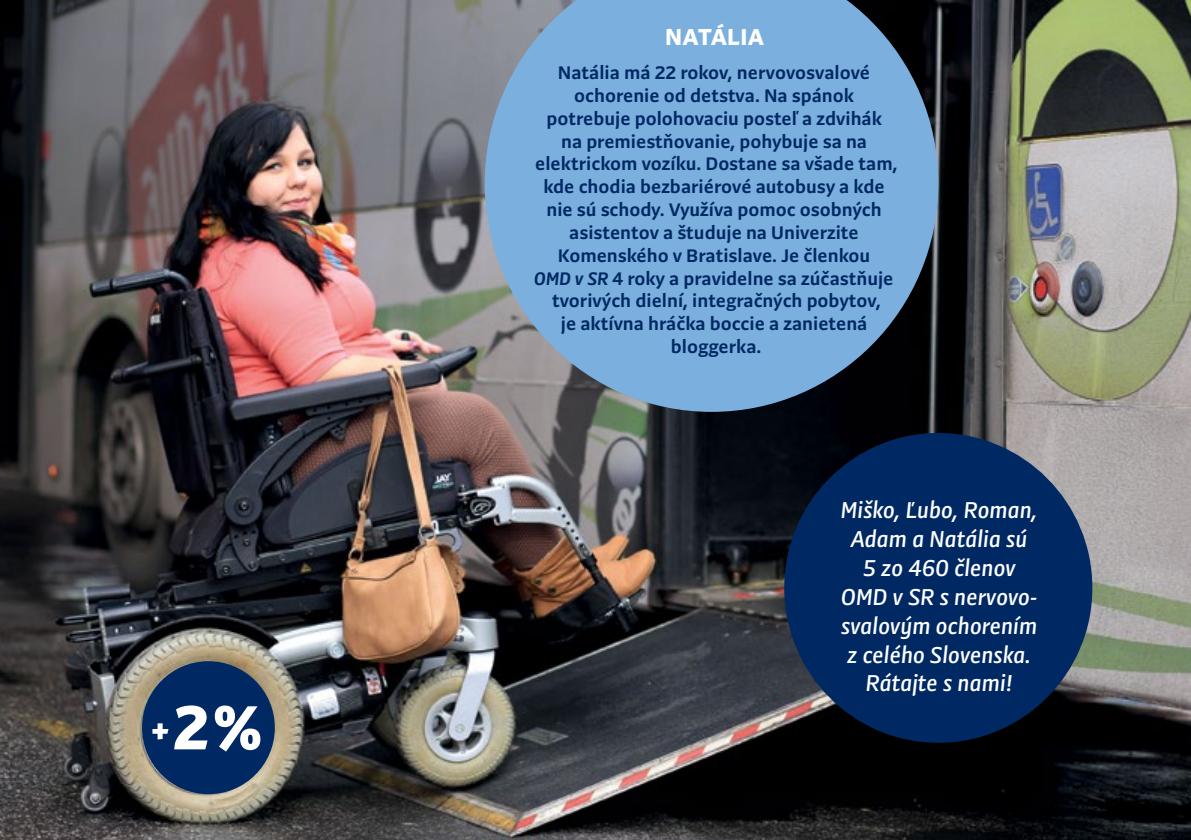
<style>
.page{position:relative;width:1191px;height:840px;background:#fff}
.page>*{position:absolute;margin:0;border:0;box-sizing:border-box;transform-origin:0 0}
.t1{font:900 64.8px "Preto Sans Basic";color:#fff}
.t2{font:italic 500 24px/28.8px "Preto Sans Basic";color:#fff;text-align:center}
.t3{font:900 24px "Preto Sans Basic";letter-spacing:.025em;color:#fff}
.t4{font:700 19px/22.8px "Preto Sans Basic";color:#002963;text-align:center}
.s1{font-style:italic}
</style>
<div class="page">
<img style="left:0;top:0;width:1191px;height:839px">
<svg style="left:485px;top:0;width:453px;height:411px;background:#729dc5"></svg>
<div style="left:784px;top:432px;width:308px;height:310px;background:#002963;border-radius:50%"></div>
<div style="left:142px;top:660px;width:133px;height:133px;background:#002963;border-radius:50%"></div>
<svg style="left:152px;top:723px;width:16px;height:16px"></svg>
<h1 class="t1" style="left:173px;top:685px;width:90px">2%</h1>
<p class="t3" style="left:665px;top:21px;width:100px">NATÁLIA</p>
<p class="t4" style="left:534px;top:61px;width:365px">Natália má 22 rokov, nervovosvalové ochorenie od detstva. Na spánok potrebuje polohovaciu posteľ a zdvihák<br>na premiestňovanie, pohybuje sa na elektrickom vozíku. Dostane sa všade tam, kde chodia bezbariérové autobusy a kde nie sú schody. Využíva pomoc osobných asistentov a študuje na Univerzite Komenského v Bratislave. Je členkou<br><span class="s1">OMD v SR</span> 4 roky a pravidelne sa zúčastňuje tvorivých dielní, integračných pobytov,<br>je aktívna hráčka boccie a zanietená bloggerka.</p>
<p class="t2" style="left:840px;top:496px;width:198px">Miško, Ľubo, Roman,<br>Adam a Natália sú<br>5 zo 460 členov<br>OMD v SR s nervovo&shy;svalovým ochorením z celého Slovenska.<br>Rátajte s nami!</p>
</div>
